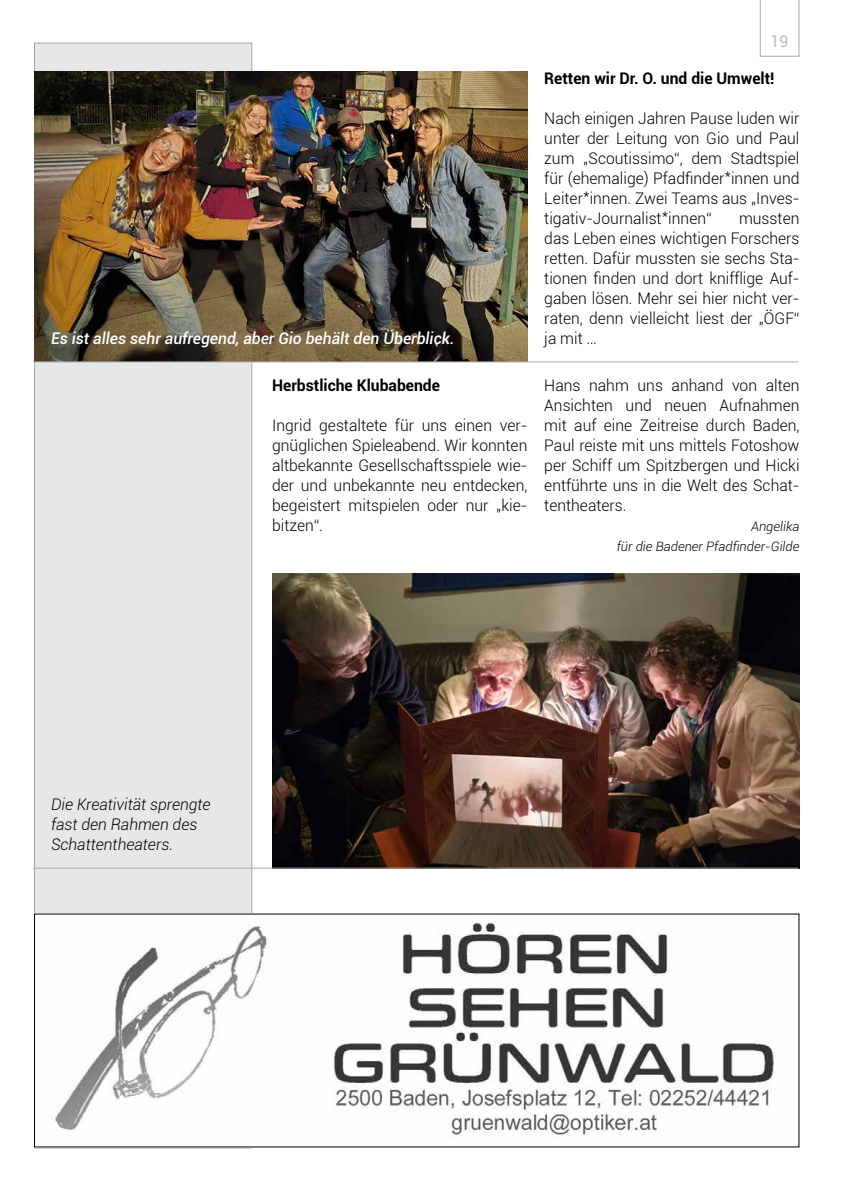
<style>
.page{position:relative;width:842px;height:1191px;background:#fff}
.page>*{position:absolute;margin:0;border:0;box-sizing:border-box;transform-origin:0 0}
.t1{font:300 16px/20px "Roboto";color:#000;text-align:justify}
.t2{font:italic 300 16px/20px "Roboto";color:#000}
.t3{font:italic 500 16px "Roboto";color:#fff}
.t4{font:700 16px "Roboto";color:#000}
.t5{font:16px "Roboto";color:#bcbec0}
.t6{font:italic 300 13px/20px "Roboto";color:#000;text-align:right}
</style>
<div class="page">
<svg style="left:760px;top:0;width:39px;height:57px"></svg>
<div style="left:34px;top:43px;width:218px;height:1105px;background:#e6e7e8;border:1px solid #a7a9ac"></div>
<img style="left:36px;top:915px;width:738px;height:230px">
<img style="left:34px;top:72px;width:493px;height:289px">
<img style="left:272px;top:573px;width:527px;height:295px">
<hr style="left:33px;top:361px;width:765px;height:1px;background:#a7a9ac">
<hr style="left:33px;top:867px;width:765px;height:1px;background:#a7a9ac">
<p class="t3" style="left:51px;top:327px;width:405px">Es ist alles sehr aufregend, aber Gio behält den Überblick.</p>
<p class="t4" style="left:272px;top:374px;width:169px">Herbstliche Klubabende</p>
<p class="t1" style="left:272px;top:415px;width:257px">Ingrid gestaltete für uns einen ver&shy;gnüglichen Spieleabend. Wir konnten altbekannte Gesellschaftsspiele wie&shy;der und unbekannte neu entdecken, begeistert mitspielen oder nur „kie&shy;bitzen“.</p>
<p class="t5" style="left:771px;top:30px;width:20px">19</p>
<p class="t4" style="left:544px;top:67px;width:232px">Retten wir Dr. O. und die Umwelt!</p>
<p class="t1" style="left:544px;top:108px;width:257px">Nach einigen Jahren Pause luden wir unter der Leitung von Gio und Paul zum „Scoutissimo“, dem Stadtspiel für (ehemalige) Pfadfinder*innen und Leiter*innen. Zwei Teams aus „Inves&shy;tigativ-Journalist*innen“</p>
<p class="t1" style="left:544px;top:208px;width:257px;text-indent:195px">mussten das Leben eines wichtigen Forschers retten. Dafür mussten sie sechs Sta&shy;tionen finden und dort knifflige Auf&shy;gaben lösen. Mehr sei hier nicht ver&shy;raten, denn vielleicht liest der „ÖGF“ ja mit …</p>
<p class="t1" style="left:544px;top:375px;width:257px">Hans nahm uns anhand von alten Ansichten und neuen Aufnahmen mit auf eine Zeitreise durch Baden, Paul reiste mit uns mittels Fotoshow per Schiff um Spitzbergen und Hicki entführte uns in die Welt des Schat&shy;tentheaters.</p>
<p class="t6" style="left:617px;top:516px;width:184px">Angelika<br>für die Badener Pfadfinder-Gilde</p>
<p class="t2" style="left:51px;top:793px;width:161px">Die Kreativität sprengte fast den Rahmen des<br>Schattentheaters.</p>
</div>
